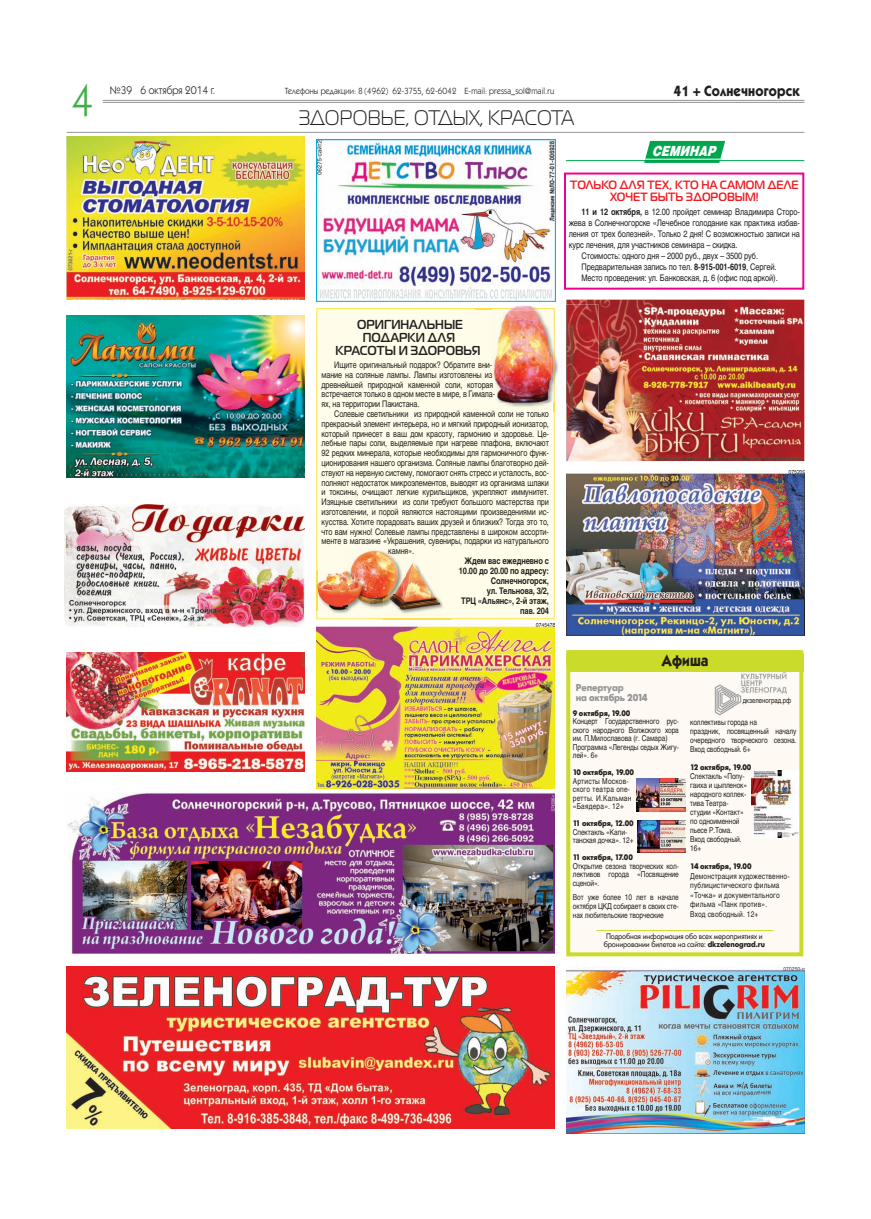
<style>
.page{position:relative;width:871px;height:1219px;background:#fff}
.page>*{position:absolute;margin:0;border:0;box-sizing:border-box;transform-origin:0 0}
.t1{font:44.7px "Kabel C";color:#40ae49;scale:.9 1}
.t2{font:21px "Magistral C";letter-spacing:.01em;color:#231f20;scale:.9 1}
.t3{font:700 15.9px "Kabel C";letter-spacing:.01em;color:#231f20;scale:.9 1}
.t4{font:700 14.9px "Kabel C";letter-spacing:.01em;color:#231f20;scale:.9 1}
.t5{font:italic 900 14px "Helios";color:#fff;scale:.8 1}
.t6{font:700 13px/13px "Magistral C";color:#231f20;text-align:center;scale:.9 1}
.t7{font:700 12px/12px "Magistral C";letter-spacing:.005em;color:#ee1d23;text-align:center;scale:.9 1}
.t8{font:11.2px "Kabel C";letter-spacing:.01em;color:#231f20;scale:.9 1}
.t9{font:700 10px/10px "IKEA Sans";letter-spacing:-.015em;color:#939598;scale:.9 1}
.t10{font:9px "Helios";letter-spacing:-.015em;color:#231f20;scale:.8 1}
.t11{font:9px "Helios";letter-spacing:-.015em;color:#231f20;scale:.82 1}
.t12{font:700 9px/10px "Helios";letter-spacing:-.02em;color:#231f20;text-align:right;scale:.83 1}
.t13{font:9px "Kabel C";letter-spacing:.01em;color:#231f20;scale:.9 1}
.t14{font:9px "Helios";letter-spacing:-.015em;color:#221e1a;scale:.8 1}
.t15{font:8px/9px "Helios";letter-spacing:-.015em;color:#231f20;scale:.82 1}
.t16{font:8px/9.5px "Helios";letter-spacing:.02em;color:#231f20;scale:.82 1}
.t17{font:8px/8px "IKEA Sans";letter-spacing:-.015em;color:#231f20;scale:.9 1}
.t18{font:8px/8.5px "Helios";letter-spacing:.03em;color:#231f20;scale:.82 1}
.t19{font:7.4px "Helios";letter-spacing:-.015em;color:#221d1d;scale:.82 1}
.s1{color:#221e1a}
.s2{font-weight:700}
.s3{font-family:"IKEA Sans";font-weight:700}
</style>
<div class="page">
<hr style="left:67px;top:132px;width:737px;height:1px;background:#939598">
<hr style="left:103px;top:100px;width:701px;height:1px;background:#939598">
<hr style="left:103px;top:102px;width:701px;height:1px;background:#939598">
<img style="left:67px;top:137px;width:238px;height:163px">
<img style="left:316px;top:139px;width:239px;height:162px">
<img style="left:566px;top:471px;width:238px;height:165px">
<img style="left:566px;top:968px;width:238px;height:165px">
<img style="left:67px;top:792px;width:487px;height:162px">
<img style="left:566px;top:300px;width:238px;height:161px">
<div style="left:564px;top:173px;width:240px;height:117px;border:2px solid #ed028c"></div>
<div style="left:568px;top:652px;width:233px;height:302px;background:#fefaf3"></div>
<div style="left:566px;top:650px;width:237px;height:306px;border:4px solid #cadb2a"></div>
<div style="left:566px;top:650px;width:237px;height:21px;background:#cadb2a;border-radius:6px"></div>
<div style="left:567px;top:654px;width:236px;height:18px;background:#cadb2a"></div>
<img style="left:714px;top:672px;width:73px;height:44px">
<img style="left:742px;top:697px;width:45px;height:7px">
<hr style="left:596px;top:930px;width:177px;height:1px;background:#cadb2a">
<img style="left:636px;top:779px;width:49px;height:32px">
<img style="left:637px;top:820px;width:48px;height:32px">
<img style="left:751px;top:770px;width:47px;height:67px">
<img style="left:66px;top:653px;width:239px;height:118px">
<img style="left:67px;top:316px;width:238px;height:161px">
<svg style="left:316px;top:308px;width:238px;height:311px;background:#fff3b2"></svg>
<div style="left:318px;top:310px;width:233px;height:308px;background:#fffde9"></div>
<img style="left:529px;top:304px;width:69px;height:107px">
<img style="left:503px;top:403px;width:48px;height:8px">
<img style="left:503px;top:410px;width:46px;height:1px">
<img style="left:475px;top:306px;width:97px;height:97px">
<svg style="left:475px;top:308px;width:16px;height:1px"></svg>
<svg style="left:475px;top:346px;width:4px;height:9px"></svg>
<img style="left:475px;top:361px;width:16px;height:17px">
<img style="left:475px;top:381px;width:16px;height:8px">
<img style="left:475px;top:391px;width:16px;height:8px">
<img style="left:491px;top:308px;width:63px;height:95px">
<svg style="left:491px;top:361px;width:4px;height:38px"></svg>
<img style="left:350px;top:550px;width:44px;height:58px">
<img style="left:388px;top:550px;width:6px;height:4px">
<img style="left:316px;top:610px;width:54px;height:9px">
<img style="left:318px;top:610px;width:52px;height:8px">
<img style="left:348px;top:570px;width:22px;height:47px">
<img style="left:316px;top:570px;width:32px;height:40px">
<svg style="left:348px;top:608px;width:14px;height:2px"></svg>
<img style="left:343px;top:570px;width:19px;height:38px">
<img style="left:383px;top:604px;width:67px;height:16px">
<img style="left:383px;top:570px;width:59px;height:47px">
<img style="left:383px;top:558px;width:12px;height:50px">
<img style="left:384px;top:563px;width:36px;height:54px">
<img style="left:384px;top:559px;width:21px;height:49px">
<hr style="left:566px;top:160px;width:238px;height:1px;background:#00a54f">
<div style="left:647px;top:141px;width:75px;height:22px;background:#00a54f"></div>
<hr style="left:645px;top:159px;width:75px;height:1px;background:#fff">
<img style="left:67px;top:967px;width:487px;height:161px">
<img style="left:316px;top:623px;width:238px;height:165px">
<img style="left:64px;top:505px;width:241px;height:123px">
<p class="t1" style="left:72px;top:84px;width:26px">4</p>
<p class="t8" style="left:110px;top:86px;width:119px">№39 6 октября 2014 г.</p>
<p class="t4" style="left:673px;top:86px;width:142px">41 + Солнечногорск</p>
<p class="t13" style="left:285px;top:88px;width:301px">Телефоны редакции: 8 (4962) 62-3755, 62-6042 E-mail: pressa_sol@mail.ru</p>
<p class="t2" style="left:298px;top:110px;width:307px">ЗДОРОВЬЕ, ОТДЫХ, КРАСОТА</p>
<p class="t5" style="left:651px;top:146px;width:85px">СЕМИНАР</p>
<p class="t6" style="left:335px;top:319px;width:163px">ОРИГИНАЛЬНЫЕ<br>ПОДАРКИ ДЛЯ<br>КРАСОТЫ И ЗДОРОВЬ<span class="s1">Я</span></p>
<p class="t10" style="left:334px;top:361px;width:199px">Ищите оригинальный подарок? Обратите <span class="s1">вни-</span></p>
<p class="t10" style="left:321px;top:371px;width:215px">мание на соляные лампы. Лампы изготовле<span class="s1">ны из</span></p>
<p class="t10" style="left:321px;top:381px;width:216px">древнейшей природной каменной соли, ко<span class="s1">торая</span></p>
<p class="t10" style="left:321px;top:391px;width:219px">встречается только в одном месте в мире, в Г<span class="s1">имала-</span></p>
<p class="t10" style="left:321px;top:400px;width:124px">ях, на территории Пакистана.</p>
<p class="t10" style="left:334px;top:410px;width:270px">Солевые светильники из природной каменно соли не только</p>
<p class="t10" style="left:321px;top:420px;width:286px">прекрасный элемент интерьера, но и мягкий природный ионизатор,</p>
<p class="t10" style="left:321px;top:430px;width:286px">который принесет в ваш дом красоту, гармонию и здоровье. Це-</p>
<p class="t10" style="left:321px;top:440px;width:286px">лебные пары соли, выделяемые при нагреве плафона, включают</p>
<p class="t10" style="left:321px;top:449px;width:286px">92 редких минерала, которые необходимы для гармоничного функ-</p>
<p class="t10" style="left:321px;top:459px;width:286px">ционирования нашего организма. Соляные лампы благотворно дей-</p>
<p class="t10" style="left:321px;top:469px;width:286px">ствуют на нервную систему, помогают снять стресс и усталость, вос-</p>
<p class="t10" style="left:321px;top:479px;width:286px">полняют недостаток микроэлементов, выводят из организма шлаки</p>
<p class="t10" style="left:321px;top:489px;width:286px">и токсины, очищают легкие курильщиков, укрепляют иммунитет.</p>
<p class="t10" style="left:321px;top:498px;width:286px">Изящные светильники из соли требуют большого мастерства при</p>
<p class="t10" style="left:321px;top:508px;width:286px">изготовлении, и порой являются настоящими произведениями ис-</p>
<p class="t10" style="left:321px;top:518px;width:286px">кусства. Хотите порадовать ваших друзей и близких? Тогда это то,</p>
<p class="t10" style="left:321px;top:528px;width:286px">что вам нужно! Солевые лампы представлены в широком ассорти-</p>
<p class="t10" style="left:321px;top:538px;width:286px">менте в магазине «Украшения, сувениры, подарки из натурального</p>
<p class="t12" style="left:459px;top:557px;width:110px">Ждем вас ежедневно с<br>10.00 до 20.00 по адресу:<br>Солнечногорск,<br>ул. Тельнова, 3/2,<br>ТРЦ «Альянс», 2-й этаж, пав. 204</p>
<p class="t14" style="left:491px;top:410px;width:7px">й</p>
<p class="t14" style="left:388px;top:547px;width:34px">камня».</p>
<p class="t7" style="left:570px;top:180px;width:255px">ТОЛЬКО ДЛЯ ТЕХ, КТО НА САМОМ ДЕЛЕ<br>ХОЧЕТ БЫТЬ ЗДОРОВЫМ!</p>
<p class="t11" style="left:581px;top:208px;width:268px"><span class="s2">11 и 12 октября,</span> в 12.00 пройдет семинар Владимира Сторо-</p>
<p class="t11" style="left:568px;top:219px;width:283px">жева в Солнечногорске «Лечебное голодание как практика избав-</p>
<p class="t11" style="left:568px;top:230px;width:283px">ления от трех болезней». Только 2 дня! С возможностью записи на</p>
<p class="t11" style="left:568px;top:241px;width:207px">курс лечения, для участников семинара – скидка.</p>
<p class="t11" style="left:581px;top:252px;width:217px">Стоимость: одного дня – 2000 руб., двух – 3500 руб.</p>
<p class="t11" style="left:581px;top:263px;width:239px">Предварительная запись по тел. <span class="s2">8-915-001-6019</span>, Сергей.</p>
<p class="t11" style="left:581px;top:274px;width:241px">Место проведения: ул. Банковская, д. 6 (офис под аркой).</p>
<p class="t9" style="left:575px;top:682px;width:81px">Репертуар<br>на октябрь 2014</p>
<p class="t3" style="left:661px;top:655px;width:53px">Афиша</p>
<p class="t19" style="left:742px;top:697px;width:60px">дкзеленоград.рф</p>
<p class="t15" style="left:572px;top:709px;width:131px;line-height:8.5px"><span class="s3">9 октября, 19.00<br></span>Концерт Государственного рус&shy;ского народного Волжского хора им. П.Милославова (г. Самара)<br>Программа «Легенды седых Жигу&shy;лей». 6+</p>
<p class="t18" style="left:572px;top:769px;width:76px"><span class="s3">10 октября, 19.00<br></span>Артисты Москов&shy;ского театра опе&shy;ретты. И.Кальман «Баядера». 12+</p>
<p class="t15" style="left:572px;top:820px;width:76px;line-height:8.5px"><span class="s3">11 октября, 12.00<br></span>Спектакль «Капи&shy;танская дочка». 12+</p>
<p class="t15" style="left:572px;top:854px;width:131px;line-height:8.5px"><span class="s3">11 октября, 17.00<br></span>Открытие сезона творческих кол&shy;лективов города «Посвящение сценой».</p>
<p class="t15" style="left:572px;top:894px;width:131px;line-height:8.7px;text-align:justify">Вот уже более 10 лет в начале октября ЦКД собирает в своих сте&shy;нах любительские творческие</p>
<p class="t15" style="left:690px;top:718px;width:131px">коллективы города на<br>праздник, посвященный началу очередного творческого сезона.<br>Вход свободный. 6+</p>
<p class="t15" style="left:690px;top:763px;width:76px"><span class="s3">12 октября, 19.00<br></span>Спектакль «Попу&shy;гаиха и цыпленок» народного коллек&shy;тива Театра-<br>студии «Контакт» по одноименной пьесе Р.Тома.<br>Вход свободный.<br>16+</p>
<p class="t16" style="left:690px;top:863px;width:123px"><span class="s3">14 октября, 19.00<br></span>Демонстрация художественно&shy;публицистического фильма «Точка» и документального фильма «Панк против».<br>Вход свободный. 12+</p>
<p class="t17" style="left:603px;top:932px;width:180px">Подробная информация обо всех мероприятиях и бронировании билетов на сайте: <span class="s2">dkzelenograd.ru</span></p>
</div>
